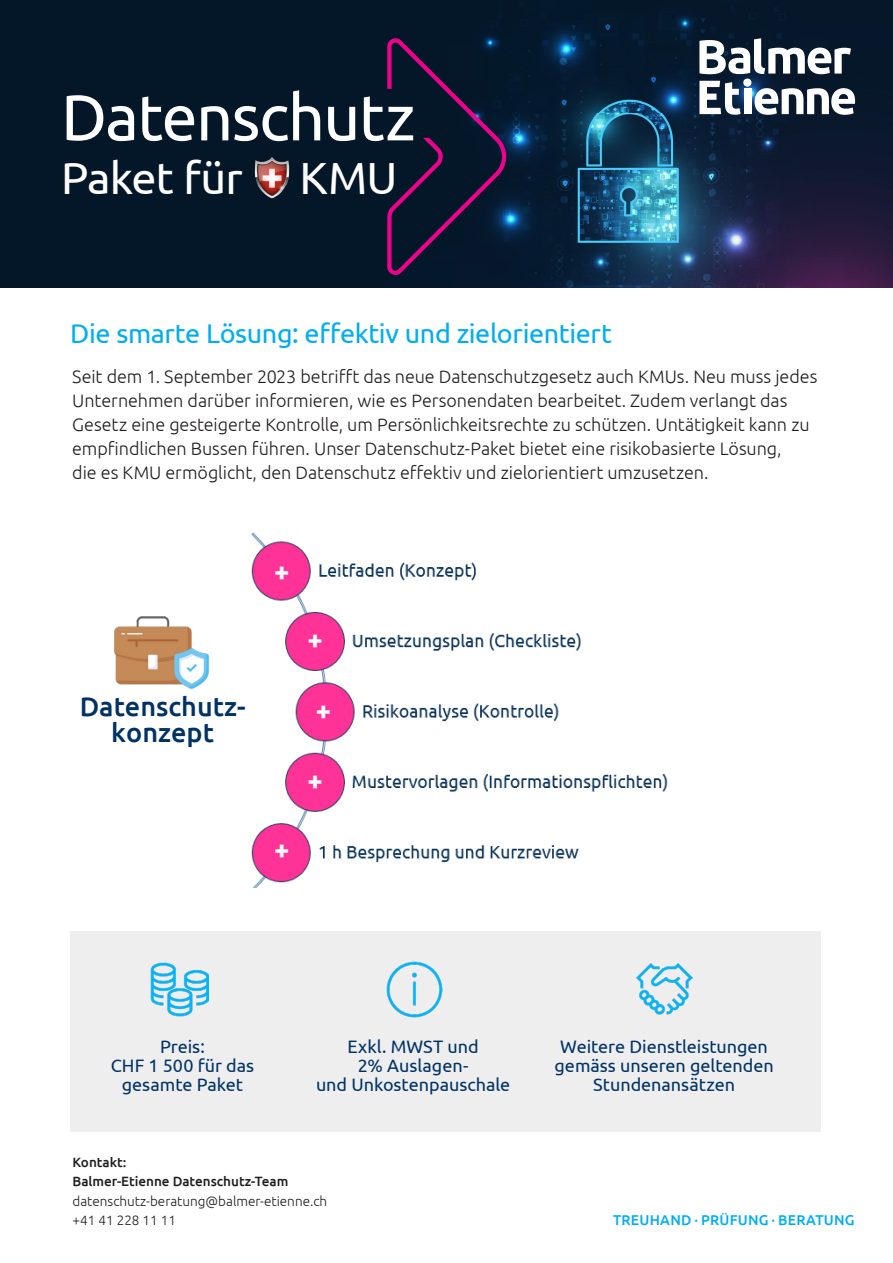
<style>
.page{position:relative;width:893px;height:1263px;background:#fff}
.page>*{position:absolute;margin:0;border:0;box-sizing:border-box;transform-origin:0 0}
.t1{font:64.5px "Ubuntu";letter-spacing:-.02em;color:#fff}
.t2{font:45px "Ubuntu";letter-spacing:-.015em;color:#fff}
.t3{font:27px "Ubuntu";letter-spacing:-.015em;color:#00aeef}
.t4{font:500 27px/25.5px "Ubuntu";color:#003265;text-align:center}
.t5{font:700 27px "Ubuntu";color:#fff}
.t6{font:300 18px/24px "Ubuntu";letter-spacing:-.005em;color:#231f20}
.t7{font:18px/19.2px "Ubuntu";color:#003265;text-align:center}
.t8{font:500 14.25px "Ubuntu";letter-spacing:.015em;color:#00aeef}
.t9{font:300 13.5px/19.2px "Ubuntu";color:#231f20}
.t10{font:500 13.5px/19.2px "Ubuntu";color:#231f20}
</style>
<div class="page">
<div style="left:70px;top:931px;width:751px;height:201px;background:#eeeeef"></div>
<img style="left:251px;top:532px;width:417px;height:356px">
<img style="left:114px;top:616px;width:95px;height:73px">
<img style="left:0;top:0;width:893px;height:287px">
<img style="left:248px;top:151px;width:51px;height:54px">
<svg style="left:699px;top:38px;width:156px;height:77px"></svg>
<svg style="left:387px;top:38px;width:122px;height:238px;background:#161633"></svg>
<img style="left:636px;top:963px;width:57px;height:52px">
<img style="left:386px;top:961px;width:57px;height:56px">
<img style="left:151px;top:962px;width:57px;height:55px">
<h1 class="t1" style="left:61px;top:78px;width:356px">Datenschutz</h1>
<h2 class="t2" style="left:61px;top:151px;width:183px">Paket für</h2>
<h2 class="t2" style="left:299px;top:151px;width:100px">KMU</h2>
<h3 class="t3" style="left:70px;top:317px;width:543px">Die smarte Lösung: effektiv und zielorientiert</h3>
<p class="t6" style="left:72px;top:364px;width:747px">Seit dem 1. September 2023 betrifft das neue Datenschutzgesetz auch KMUs. Neu muss jedes Unternehmen darüber informieren, wie es Personendaten bearbeitet. Zudem verlangt das Gesetz eine gesteigerte Kontrolle, um Persönlichkeitsrechte zu schützen. Untätigkeit kann zu empfindlichen Bussen führen. Unser Datenschutz-Paket bietet eine risikobasierte Lösung,<br>die es KMU ermöglicht, den Datenschutz effektiv und zielorientiert umzusetzen.</p>
<h3 class="t4" style="left:80px;top:693px;width:167px">Datenschutz&shy;konzept</h3>
<h3 class="t5" style="left:274px;top:555px;width:17px">+</h3>
<h3 class="t5" style="left:307px;top:623px;width:17px">+</h3>
<h3 class="t5" style="left:316px;top:694px;width:17px">+</h3>
<h3 class="t5" style="left:307px;top:764px;width:17px">+</h3>
<h3 class="t5" style="left:274px;top:833px;width:17px">+</h3>
<p class="t7" style="left:111px;top:1036px;width:145px">Preis:<br>CHF 1 500 für das gesamte Paket</p>
<p class="t7" style="left:316px;top:1036px;width:196px">Exkl. MWST und<br>2% Auslagen-<br>und Unkostenpauschale</p>
<p class="t7" style="left:555px;top:1036px;width:221px">Weitere Dienstleistungen gemäss unseren geltenden<br>Stundenansätzen</p>
<p class="t10" style="left:73px;top:1152px;width:217px">Kontakt:<br>Balmer-Etienne Datenschutz-Team</p>
<p class="t9" style="left:73px;top:1191px;width:256px">datenschutz-beratung@balmer-etienne.ch +41 41 228 11 11</p>
<p class="t8" style="left:613px;top:1210px;width:243px">TREUHAND · PRÜFUNG · BERATUNG</p>
</div>
